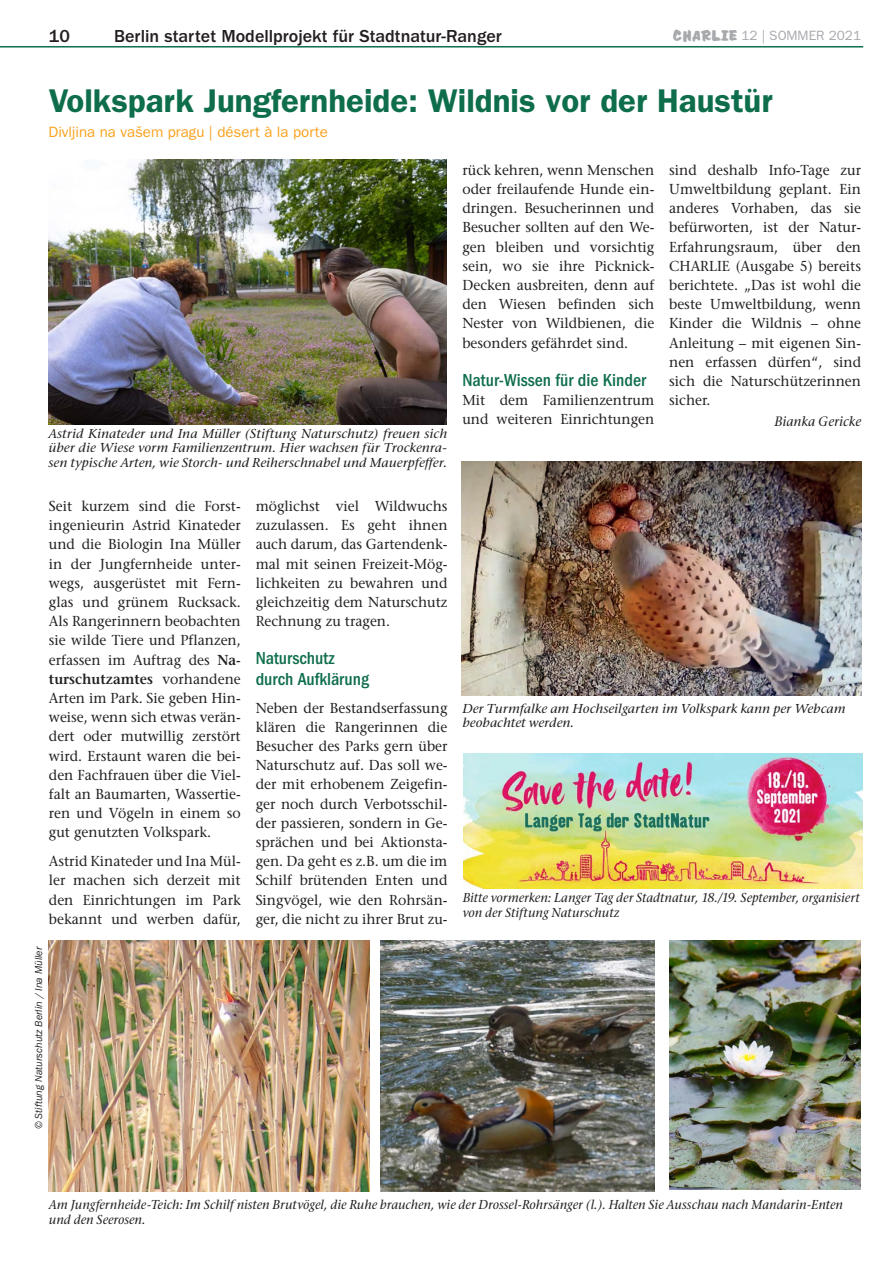
<style>
.page{position:relative;width:893px;height:1263px;background:#fff}
.page>*{position:absolute;margin:0;border:0;box-sizing:border-box;transform-origin:0 0}
.C-01A-Head2{font:33px "Franklin Gothic LT Pro Dm";color:#0e6e4b}
.B-05-ZÜ_Stadtumbau{font:500 condensed 18px/21px "Franklin Gothic LT Pro";color:#0e6e4b}
.C-Kolumnentitel-re{font:500 18px "Franklin Gothic LT Pro";color:#231f20}
.A-24-franklin-gothic{font:15px "Franklin Gothic LT Pro";color:#f9a21c}
.A-01-Brot-fliess{font:500 14.4px/19.2px "Stone Serif Std";color:#231f20;text-align:justify}
.t1{font:13.5px "Franklin Gothic LT Pro";color:#a8a9ad}
.A-06-Autor{font:italic 500 13.5px "Stone Serif ITC";color:#231f20}
.B-07-BU-einfach{font:italic 500 12.9px/14.2px "Stone Serif ITC";color:#231f20;text-align:justify}
.B-07-BU-einfach-2{font:italic 500 12.9px/14.2px "Stone Serif ITC";color:#231f20;scale:.96 1}
.B-28-Bildnach-Schwar{font:italic 10.5px "Franklin Gothic LT Pro";color:#231f20}
.s1{font-family:"Cg Davison Zip Bd"}
.s2{font-weight:600}
</style>
<div class="page">
<img style="left:381px;top:940px;width:273px;height:251px">
<img style="left:49px;top:159px;width:398px;height:265px">
<img style="left:49px;top:940px;width:320px;height:251px">
<img style="left:464px;top:754px;width:398px;height:134px">
<img style="left:669px;top:940px;width:191px;height:250px">
<hr style="left:0;top:46px;width:863px;height:2px;background:#0e6e4b">
<img style="left:462px;top:461px;width:399px;height:234px">
<p class="C-Kolumnentitel-re" style="left:49px;top:26px;width:23px">10</p>
<p class="C-Kolumnentitel-re" style="left:114px;top:26px;width:389px">Berlin startet Modellprojekt für Stadtnatur-Ranger</p>
<p class="t1" style="left:673px;top:27px;width:190px"><span class="s1">CharLiE</span> 12 | SOMMER 2021</p>
<p class="C-01A-Head2" style="left:49px;top:81px;width:725px">Volkspark Jungfernheide: Wildnis vor der Haustür</p>
<p class="A-24-franklin-gothic" style="left:48px;top:123px;width:281px">Divljina na vašem pragu | désert à la porte</p>
<p class="B-07-BU-einfach" style="left:48px;top:427px;width:400px">Astrid Kinateder und Ina Müller (Stiftung Naturschutz) freuen sich über die Wiese vorm Familienzentrum. Hier wachsen für Trockenra&shy;sen typische Arten, wie Storch- und Reiherschnabel und Mauerpfeffer.</p>
<p class="A-01-Brot-fliess" style="left:49px;top:496px;width:193px">Seit kurzem sind die Forst&shy;ingenieurin Astrid Kinateder und die Biologin Ina Müller in der Jungfernheide unter&shy;wegs, ausgerüstet mit Fern&shy;glas und grünem Rucksack.<br>Als Rangerinnern beobachten sie wilde Tiere und Pflanzen, erfassen im Auftrag des <span class="s2">Na&shy;turschutzamtes</span> vorhandene Arten im Park. Sie geben Hin&shy;weise, wenn sich etwas verän&shy;dert oder mutwillig zerstört wird. Erstaunt waren die bei&shy;den Fachfrauen über die Viel&shy;falt an Baumarten, Wassertie&shy;ren und Vögeln in einem so gut genutzten Volkspark.</p>
<p class="A-01-Brot-fliess" style="left:49px;top:851px;width:193px">Astrid Kinateder und Ina Mül&shy;ler machen sich derzeit mit den Einrichtungen im Park bekannt und werben dafür,</p>
<p class="B-28-Bildnach-Schwar" style="left:33px;top:1129px;width:184px;rotate:-90deg">© Stiftung Naturschutz Berlin / Ina Müller</p>
<p class="A-01-Brot-fliess" style="left:256px;top:496px;width:193px">möglichst viel Wildwuchs zuzulassen. Es geht ihnen auch darum, das Gartendenk&shy;mal mit seinen Freizeit-Mög&shy;lichkeiten zu bewahren und gleichzeitig dem Naturschutz Rechnung zu tragen.</p>
<p class="B-05-ZÜ_Stadtumbau" style="left:256px;top:648px;width:115px">Naturschutz durch Aufklärung</p>
<p class="A-01-Brot-fliess" style="left:256px;top:698px;width:193px">Neben der Bestandserfassung klären die Rangerinnen die Besucher des Parks gern über Naturschutz auf. Das soll we&shy;der mit erhobenem Zeigefin&shy;ger noch durch Verbotsschil&shy;der passieren, sondern in Ge&shy;sprächen und bei Aktionsta&shy;gen. Da geht es z.B. um die im Schilf brütenden Enten und Singvögel, wie den Rohrsän&shy;ger, die nicht zu ihrer Brut zu-</p>
<p class="A-01-Brot-fliess" style="left:462px;top:160px;width:193px">rück kehren, wenn Menschen oder freilaufende Hunde ein&shy;dringen. Besucherinnen und Besucher sollten auf den We&shy;gen bleiben und vorsichtig sein, wo sie ihre Picknick-Decken ausbreiten, denn auf den Wiesen befinden sich Nester von Wildbienen, die besonders gefährdet sind.</p>
<p class="B-05-ZÜ_Stadtumbau" style="left:462px;top:369px;width:185px">Natur-Wissen für die Kinder</p>
<p class="A-01-Brot-fliess" style="left:462px;top:391px;width:193px">Mit dem Familienzentrum und weiteren Einrichtungen</p>
<p class="A-01-Brot-fliess" style="left:669px;top:160px;width:193px">sind deshalb Info-Tage zur Umweltbildung geplant. Ein anderes Vorhaben, das sie befürworten, ist der Natur-Erfahrungsraum, über den CHARLIE (Ausgabe 5) bereits berichtete. „Das ist wohl die beste Umweltbildung, wenn Kinder die Wildnis – ohne Anleitung – mit eigenen Sin&shy;nen erfassen dürfen“, sind sich die Naturschützerinnen sicher.</p>
<p class="A-06-Autor" style="left:775px;top:413px;width:88px">Bianka Gericke</p>
<p class="B-07-BU-einfach" style="left:462px;top:701px;width:385px">Der Turmfalke am Hochseilgarten im Volkspark kann per Webcam beobachtet werden.</p>
<p class="B-07-BU-einfach-2" style="left:463px;top:891px;width:415px">Bitte vormerken: Langer Tag der Stadtnatur, 18./19. September, organisiert von der Stiftung Naturschutz</p>
<p class="B-07-BU-einfach-2" style="left:49px;top:1198px;width:829px">Am Jungfernheide-Teich: Im Schilf nisten Brutvögel, die Ruhe brauchen, wie der Drossel-Rohrsänger (l.). Halten Sie Ausschau nach Mandarin-Enten und den Seerosen.</p>
</div>
